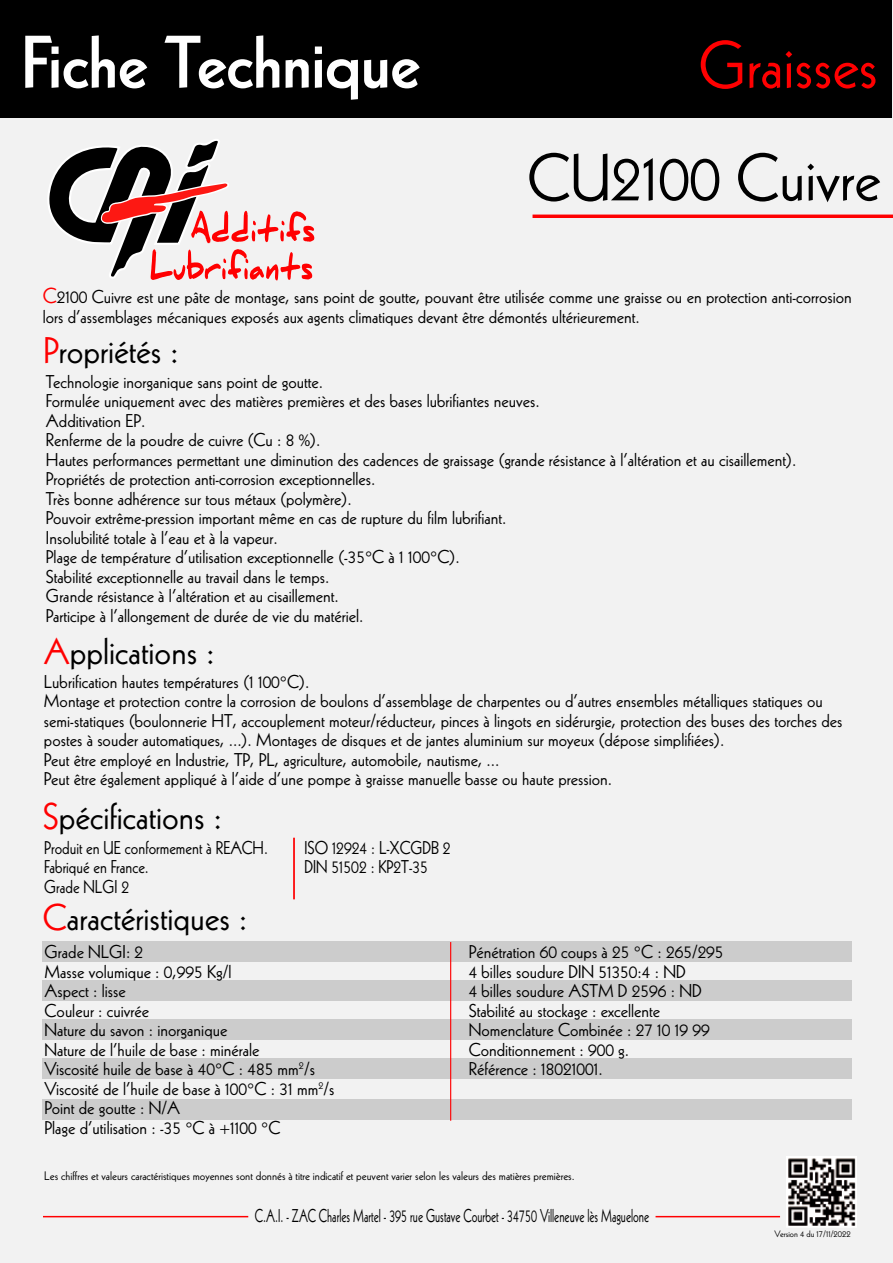
<style>
.page{position:relative;width:893px;height:1263px;background:#f2f2f2}
.page>*{position:absolute;margin:0;border:0;box-sizing:border-box;transform-origin:0 0}
.t1{font:800 72px "Kabel";color:#fff}
.t2{font:64.5px "Kabel";color:#000}
.t3{font:64.5px "Kabel";color:#ff0001}
.t4{font:36px "Kabel";color:#000}
.t5{font:18px/19.5px "Kabel";color:#000}
.t6{font:18px/19.5px "Kabel";color:#000;scale:.9 1}
.t7{font:18px "Kabel";color:#000;scale:.69 1}
.t8{font:12px "Kabel";color:#000}
.t9{font:9px "Kabel";color:#000}
.s1{font-size:21px;color:#ff0001}
.s2{color:#ff0001}
</style>
<div class="page">
<div style="left:0;top:0;width:892px;height:117px;background:#000"></div>
<hr style="left:532px;top:215px;width:361px;height:3px;background:#ff0001">
<div style="left:42px;top:941px;width:810px;height:20px;background:#ccc"></div>
<div style="left:42px;top:980px;width:810px;height:20px;background:#ccc"></div>
<div style="left:42px;top:1019px;width:810px;height:20px;background:#ccc"></div>
<div style="left:42px;top:1059px;width:810px;height:20px;background:#ccc"></div>
<div style="left:42px;top:1099px;width:810px;height:20px;background:#ccc"></div>
<hr style="left:450px;top:942px;width:1px;height:179px;background:#ff0001">
<hr style="left:43px;top:1216px;width:205px;height:1px;background:#ff0001">
<hr style="left:656px;top:1216px;width:124px;height:1px;background:#ff0001">
<img style="left:786px;top:1157px;width:70px;height:70px">
<hr style="left:293px;top:838px;width:2px;height:61px;background:#ff0001">
<svg style="left:48px;top:139px;width:266px;height:141px"></svg>
<h1 class="t1" style="left:21px;top:20px;width:400px">Fiche Technique</h1>
<h2 class="t3" style="left:699px;top:27px;width:181px">Graisses</h2>
<h2 class="t2" style="left:527px;top:140px;width:355px">CU2100 Cuivre</h2>
<p class="t5" style="left:43px;top:287px;width:811px"><span class="s1">C</span>2100 Cuivre est une pâte de montage, sans point de goutte, pouvant être utilisée comme une graisse ou en protection anti-corrosion lors d’assemblages mécaniques exposés aux agents climatiques devant être démontés ultérieurement.</p>
<h3 class="t4" style="left:44px;top:329px;width:137px"><span class="s2">P</span>ropriétés :</h3>
<p class="t5" style="left:46px;top:372px;width:752px">Technologie inorganique sans point de goutte.<br>Formulée uniquement avec des matières premières et des bases lubrifiantes neuves.<br>Additivation EP.<br>Renferme de la poudre de cuivre (Cu : 8 %).<br>Hautes performances permettant une diminution des cadences de graissage (grande résistance à l’altération et au cisaillement).<br>Propriétés de protection anti-corrosion exceptionnelles.<br>Très bonne adhérence sur tous métaux (polymère).<br>Pouvoir extrême-pression important même en cas de rupture du film lubrifiant.<br>Insolubilité totale à l’eau et à la vapeur.<br>Plage de température d’utilisation exceptionnelle (-35°C à 1 100°C).<br>Stabilité exceptionnelle au travail dans le temps.<br>Grande résistance à l’altération et au cisaillement.<br>Participe à l’allongement de durée de vie du matériel.</p>
<h3 class="t4" style="left:44px;top:631px;width:172px"><span class="s2">A</span>pplications :</h3>
<p class="t5" style="left:44px;top:672px;width:800px">Lubrification hautes températures (1 100°C).<br>Montage et protection contre la corrosion de boulons d’assemblage de charpentes ou d’autres ensembles métalliques statiques ou semi-statiques (boulonnerie HT, accouplement moteur/réducteur, pinces à lingots en sidérurgie, protection des buses des torches des postes à souder automatiques, ...). Montages de disques et de jantes aluminium sur moyeux (dépose simplifiées).<br>Peut être employé en Industrie, TP, PL, agriculture, automobile, nautisme, ...<br>Peut être également appliqué à l’aide d’une pompe à graisse manuelle basse ou haute pression.</p>
<h3 class="t4" style="left:43px;top:796px;width:181px"><span class="s2">S</span>pécifications :</h3>
<p class="t6" style="left:44px;top:838px;width:250px">Produit en UE conformement à REACH.<br>Fabriqué en France.<br>Grade NLGI 2</p>
<p class="t6" style="left:304px;top:838px;width:164px">ISO 12924 : L-XCGDB 2<br>DIN 51502 : KP2T-35</p>
<h3 class="t4" style="left:43px;top:896px;width:206px"><span class="s2">C</span>aractéristiques :</h3>
<p class="t5" style="left:45px;top:942px;width:291px">Grade NLGI: 2<br>Masse volumique : 0,995 Kg/l<br>Aspect : lisse<br>Couleur : cuivrée<br>Nature du savon : inorganique<br>Nature de l’huile de base : minérale<br>Viscosité huile de base à 40°C : 485 mm<sup>2</sup>/s<br>Viscosité de l’huile de base à 100°C : 31 mm<sup>2</sup>/s<br>Point de goutte : N/A<br>Plage d’utilisation : -35 °C à +1100 °C</p>
<p class="t5" style="left:469px;top:942px;width:256px">Pénétration 60 coups à 25 °C : 265/295<br>4 billes soudure DIN 51350:4 : ND<br>4 billes soudure ASTM D 2596 : ND<br>Stabilité au stockage : excellente<br>Nomenclature Combinée : 27 10 19 99<br>Conditionnement : 900 g.<br>Référence : 18021001.</p>
<p class="t8" style="left:44px;top:1169px;width:532px">Les chiffres et valeurs caractéristiques moyennes sont donnés à titre indicatif et peuvent varier selon les valeurs des matières premières.</p>
<p class="t7" style="left:255px;top:1205px;width:573px">C.A.I. - ZAC Charles Martel - 395 rue Gustave Courbet - 34750 Villeneuve lès Maguelone</p>
<p class="t9" style="left:775px;top:1228px;width:78px">Version 4 du 17/11/2022</p>
</div>
